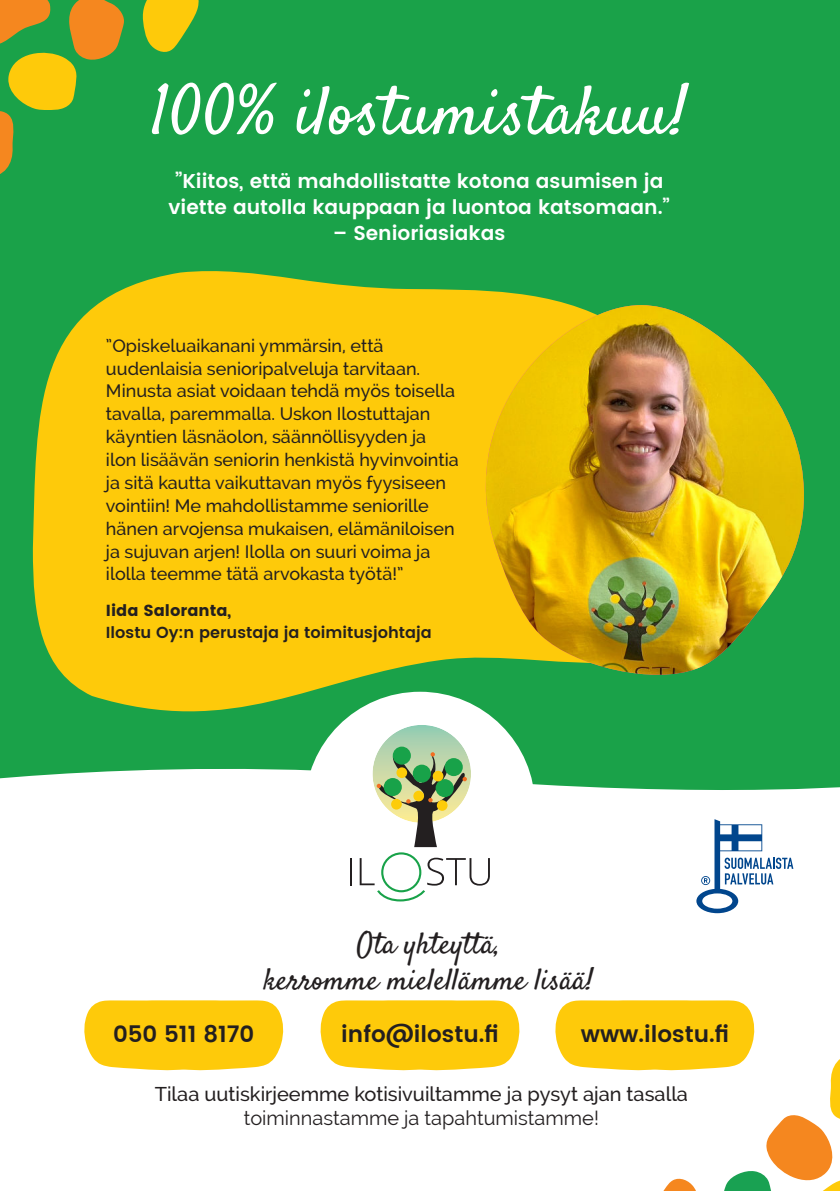
<style>
.page{position:relative;width:840px;height:1191px;background:#fff}
.page>*{position:absolute;margin:0;border:0;box-sizing:border-box;transform-origin:0 0}
.t1{font:68.6px "Satisfy";color:#fff}
.t2{font:30px/36px "Satisfy";color:#231f20;text-align:center}
.t3{font:600 22.8px "Poppins";color:#231f20}
.t4{font:600 20px/26px "Poppins";color:#fff;text-align:center}
.t5{font:500 20px "Raleway";color:#231f20}
.t6{font:20px "Raleway";color:#231f20}
.t7{font:500 18px/22.8px "Raleway";color:#231f20}
.t8{font:600 16px "Poppins";color:#231f20}
.t9{font:700 16px "Poppins";color:#231f20}
</style>
<div class="page">
<svg style="left:84px;top:1000px;width:200px;height:71px;background:#fece21"></svg>
<svg style="left:320px;top:1000px;width:200px;height:71px;background:#fece21"></svg>
<div style="left:0;top:0;width:839px;height:804px;background:#1aa249"></div>
<svg style="left:32px;top:271px;width:539px;height:469px;fill:#feca0a"></svg>
<svg style="left:0;top:752px;width:839px;height:162px"></svg>
<svg style="left:696px;top:819px;width:97px;height:94px"></svg>
<svg style="left:482px;top:305px;width:89px;height:380px"></svg>
<img style="left:483px;top:305px;width:321px;height:372px">
<div style="left:305px;top:691px;width:229px;height:230px;background:#fff;border-radius:50%"></div>
<svg style="left:372px;top:725px;width:99px;height:98px"></svg>
<hr style="left:350px;top:858px;width:2px;height:27px;background:#231f20">
<div style="left:381px;top:852px;width:40px;height:40px;border:2px solid #18a249;border-radius:50%"></div>
<svg style="left:359px;top:857px;width:130px;height:44px"></svg>
<svg style="left:376px;top:746px;width:91px;height:101px"></svg>
<svg style="left:142px;top:0;width:57px;height:52px"></svg>
<svg style="left:0;top:0;width:124px;height:174px"></svg>
<svg style="left:555px;top:1000px;width:284px;height:191px"></svg>
<h1 class="t1" style="left:151px;top:81px;width:538px">100% ilostumistakuu!</h1>
<p class="t4" style="left:168px;top:169px;width:502px">”Kiitos, että mahdollistatte kotona asumisen ja viette autolla kauppaan ja luontoa katsomaan.”</p>
<p class="t4" style="left:333px;top:221px;width:173px">– Senioriasiakas</p>
<p class="t7" style="left:106px;top:336px;width:354px">”Opiskeluaikanani ymmärsin, että uudenlaisia senioripalveluja tarvitaan.<br>Minusta asiat voidaan tehdä myös toisella tavalla, paremmalla. Uskon Ilostuttajan käyntien läsnäolon, säännöllisyyden ja ilon lisäävän seniorin henkistä hyvinvointia ja sitä kautta vaikuttavan myös fyysiseen vointiin! Me mahdollistamme seniorille hänen arvojensa mukaisen, elämäniloisen ja sujuvan arjen! Ilolla on suuri voima ja ilolla teemme tätä arvokasta työtä!”</p>
<p class="t9" style="left:106px;top:599px;width:127px">Iida Saloranta,</p>
<p class="t8" style="left:106px;top:625px;width:327px">Ilostu Oy:n perustaja ja toimitusjohtaja</p>
<h2 class="t2" style="left:263px;top:930px;width:331px">Ota yhteyttä,<br>kerromme mielellämme lisää!</h2>
<p class="t3" style="left:113px;top:1023px;width:143px">050 511 8170</p>
<p class="t3" style="left:341px;top:1016px;width:159px">info@ilostu.fi</p>
<p class="t3" style="left:580px;top:1016px;width:150px">www.ilostu.fi</p>
<p class="t5" style="left:155px;top:1085px;width:534px">Tilaa uutiskirjeemme kotisivuiltamme ja pysyt ajan tasalla</p>
<p class="t6" style="left:244px;top:1110px;width:356px">toiminnastamme ja tapahtumistamme!</p>
</div>
